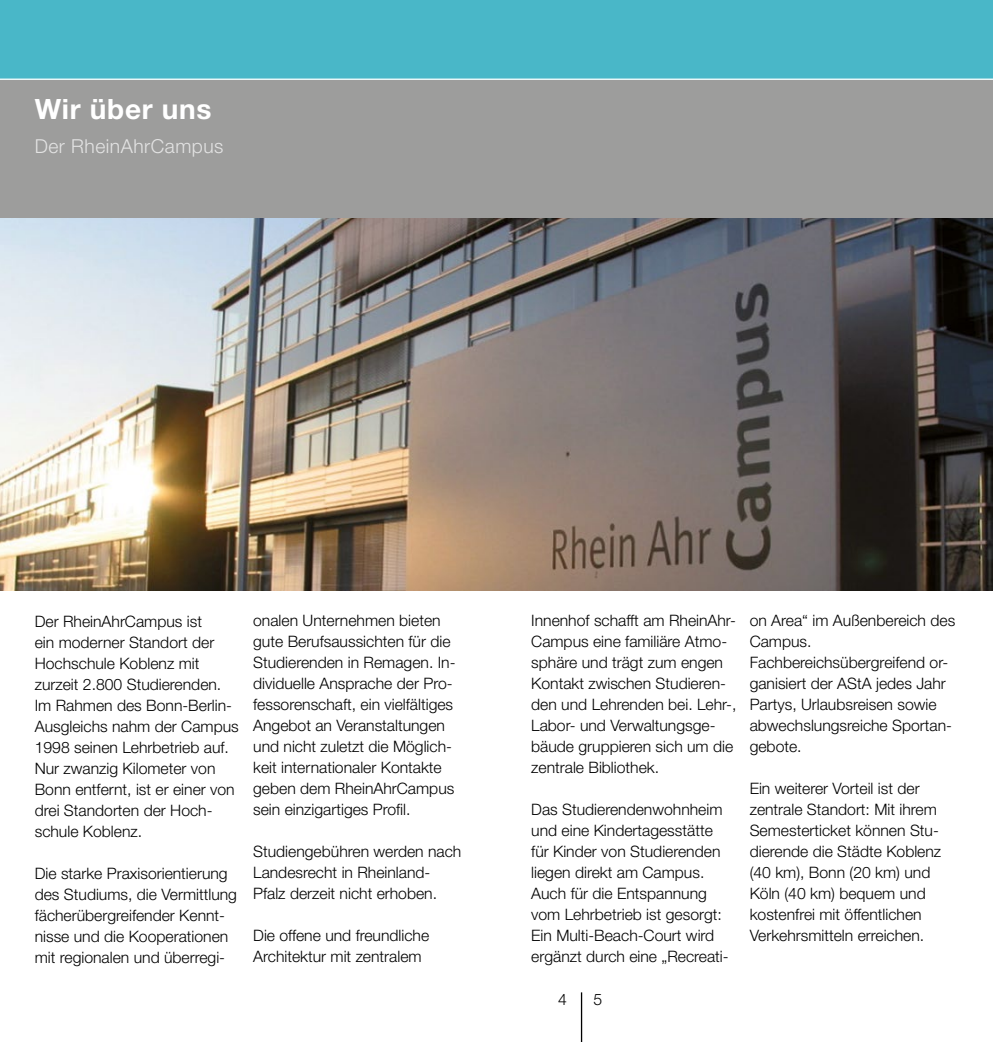
<style>
.page{position:relative;width:993px;height:1042px;background:#fff}
.page>*{position:absolute;margin:0;border:0;box-sizing:border-box;transform-origin:0 0}
.t1{font:700 28px "Helvetica Neue LT Std";letter-spacing:.025em;color:#fff}
.t2{font:300 19.25px "Helvetica Neue LT Std";letter-spacing:.025em;color:#e3e3e3}
.t3{font:300 15.75px/21px "Helvetica Neue LT Std";color:#000}
</style>
<div class="page">
<div style="left:0;top:80px;width:992px;height:139px;background:#9d9d9c"></div>
<img style="left:0;top:219px;width:992px;height:372px">
<div style="left:0;top:0;width:992px;height:79px;background:#49b7c8"></div>
<hr style="left:580px;top:992px;width:2px;height:50px;background:#000">
<h1 class="t1" style="left:35px;top:92px;width:178px">Wir über uns</h1>
<p class="t2" style="left:35px;top:134px;width:190px">Der RheinAhrCampus</p>
<p class="t3" style="left:35px;top:610px;width:205px">Der RheinAhrCampus ist<br>ein moderner Standort der<br>Hochschule Koblenz mit zurzeit 2.800 Studierenden.<br>Im Rahmen des Bonn-Berlin-<br>Ausgleichs nahm der Campus<br>1998 seinen Lehrbetrieb auf.<br>Nur zwanzig Kilometer von<br>Bonn entfernt, ist er einer von drei Standorten der Hoch&shy;schule Koblenz.</p>
<p class="t3" style="left:35px;top:862px;width:204px">Die starke Praxisorientierung des Studiums, die Vermittlung fächerübergreifender Kennt&shy;nisse und die Kooperationen mit regionalen und überregi-</p>
<p class="t3" style="left:253px;top:610px;width:204px">onalen Unternehmen bieten gute Berufsaussichten für die<br>Studierenden in Remagen. In&shy;dividuelle Ansprache der Pro&shy;fessorenschaft, ein vielfältiges<br>Angebot an Veranstaltungen und nicht zuletzt die Möglich&shy;keit internationaler Kontakte geben dem RheinAhrCampus sein einzigartiges Profil.</p>
<p class="t3" style="left:253px;top:841px;width:210px">Studiengebühren werden nach<br>Landesrecht in Rheinland-<br>Pfalz derzeit nicht erhoben.</p>
<p class="t3" style="left:253px;top:925px;width:177px">Die offene und freundliche<br>Architektur mit zentralem</p>
<p class="t3" style="left:531px;top:610px;width:207px">Innenhof schafft am RheinAhr-<br>Campus eine familiäre Atmo&shy;sphäre und trägt zum engen<br>Kontakt zwischen Studieren&shy;den und Lehrenden bei. Lehr-,<br>Labor- und Verwaltungsge&shy;bäude gruppieren sich um die zentrale Bibliothek.</p>
<p class="t3" style="left:531px;top:799px;width:199px">Das Studierendenwohnheim und eine Kindertagesstätte für Kinder von Studierenden liegen direkt am Campus.<br>Auch für die Entspannung vom Lehrbetrieb ist gesorgt:<br>Ein Multi-Beach-Court wird ergänzt durch eine „Recreati-</p>
<p class="t3" style="left:558px;top:989px;width:10px">4</p>
<p class="t3" style="left:593px;top:989px;width:10px">5</p>
<p class="t3" style="left:749px;top:610px;width:207px">on Area“ im Außenbereich des<br>Campus.<br>Fachbereichsübergreifend or&shy;ganisiert der AStA jedes Jahr<br>Partys, Urlaubsreisen sowie abwechslungsreiche Sportan&shy;gebote.</p>
<p class="t3" style="left:749px;top:778px;width:193px">Ein weiterer Vorteil ist der zentrale Standort: Mit ihrem<br>Semesterticket können Stu&shy;dierende die Städte Koblenz (40 km), Bonn (20 km) und<br>Köln (40 km) bequem und kostenfrei mit öffentlichen<br>Verkehrsmitteln erreichen.</p>
</div>
